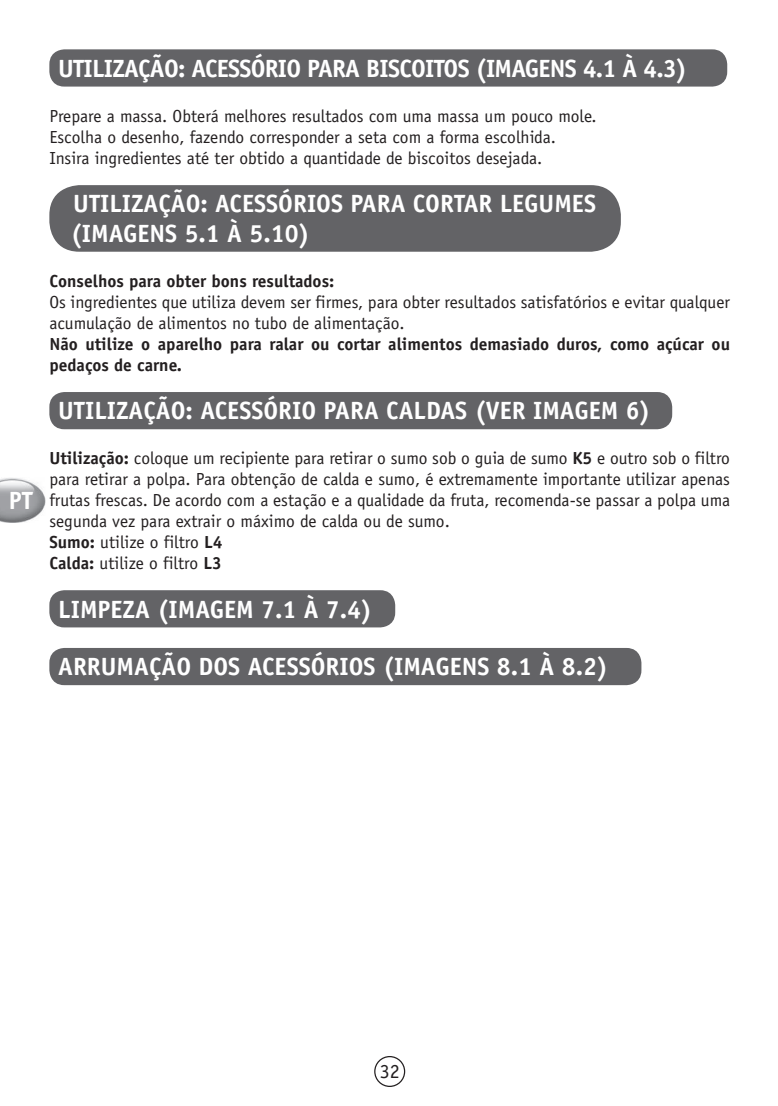
<style>
.page{position:relative;width:778px;height:1106px;background:#fff}
.page>*{position:absolute;margin:0;border:0;box-sizing:border-box;transform-origin:0 0}
.t1{font:700 25px/30px "Officina Sans";color:#fff}
.t2{font:700 25px "Officina Sans";letter-spacing:-.03em;color:#fff}
.t3{font:20px "Officina Sans";color:#231f20}
.t4{font:17.5px/21px "Officina Sans";color:#231f20}
.t5{font:700 17.5px/21px "Officina Sans";color:#231f20}
.s1{font-weight:700}
</style>
<div class="page">
<div style="left:374px;top:1056px;width:31px;height:31px;border:1px solid #231f20;border-radius:50%"></div>
<img style="left:0;top:478px;width:45px;height:45px">
<div style="left:49px;top:49px;width:678px;height:38px;background:#636366;border-radius:15px"></div>
<div style="left:49px;top:185px;width:572px;height:67px;background:#636366;border-radius:30px"></div>
<div style="left:49px;top:392px;width:623px;height:37px;background:#636366;border-radius:15px"></div>
<div style="left:49px;top:590px;width:346px;height:37px;background:#636366;border-radius:15px"></div>
<div style="left:49px;top:648px;width:592px;height:37px;background:#636366;border-radius:15px"></div>
<h1 class="t1" style="left:9px;top:485px;width:26px">PT</h1>
<h1 class="t2" style="left:58px;top:53px;width:630px">UTILIZAÇÃO: ACESSÓRIO PARA BISCOITOS (IMAGENS 4.1 À 4.3)</h1>
<p class="t4" style="left:49px;top:105px;width:549px">Prepare a massa. Obterá melhores resultados com uma massa um pouco mole.<br>Escolha o desenho, fazendo corresponder a seta com a forma escolhida.<br>Insira ingredientes até ter obtido a quantidade de biscoitos desejada.</p>
<h1 class="t1" style="left:71px;top:188px;width:527px">UTILIZAÇÃO: ACESSÓRIOS PARA CORTAR LEGUMES (IMAGENS 5.1 À 5.10)</h1>
<p class="t5" style="left:49px;top:270px;width:286px">Conselhos para obter bons resultados:</p>
<p class="t4" style="left:49px;top:291px;width:682px">Os ingredientes que utiliza devem ser firmes, para obter resultados satisfatórios e evitar qualquer acumulação de alimentos no tubo de alimentação.</p>
<p class="t5" style="left:49px;top:333px;width:682px">Não utilize o aparelho para ralar ou cortar alimentos demasiado duros, como açúcar ou pedaços de carne.</p>
<h1 class="t1" style="left:58px;top:395px;width:594px">UTILIZAÇÃO: ACESSÓRIO PARA CALDAS (VER IMAGEM 6)</h1>
<p class="t4" style="left:49px;top:447px;width:682px"><span class="s1">Utilização:</span> coloque um recipiente para retirar o sumo sob o guia de sumo <span class="s1">K5</span> e outro sob o filtro para retirar a polpa. Para obtenção de calda e sumo, é extremamente importante utilizar apenas frutas frescas. De acordo com a estação e a qualidade da fruta, recomenda-se passar a polpa uma segunda vez para extrair o máximo de calda ou de sumo.<br><span class="s1">Sumo:</span> utilize o filtro <span class="s1">L4<br>Calda:</span> utilize o filtro <span class="s1">L3</span></p>
<h1 class="t1" style="left:58px;top:594px;width:315px">LIMPEZA (IMAGEM 7.1 À 7.4)</h1>
<h1 class="t1" style="left:58px;top:651px;width:551px">ARRUMAÇÃO DOS ACESSÓRIOS (IMAGENS 8.1 À 8.2)</h1>
<p class="t3" style="left:380px;top:1060px;width:21px">32</p>
</div>
